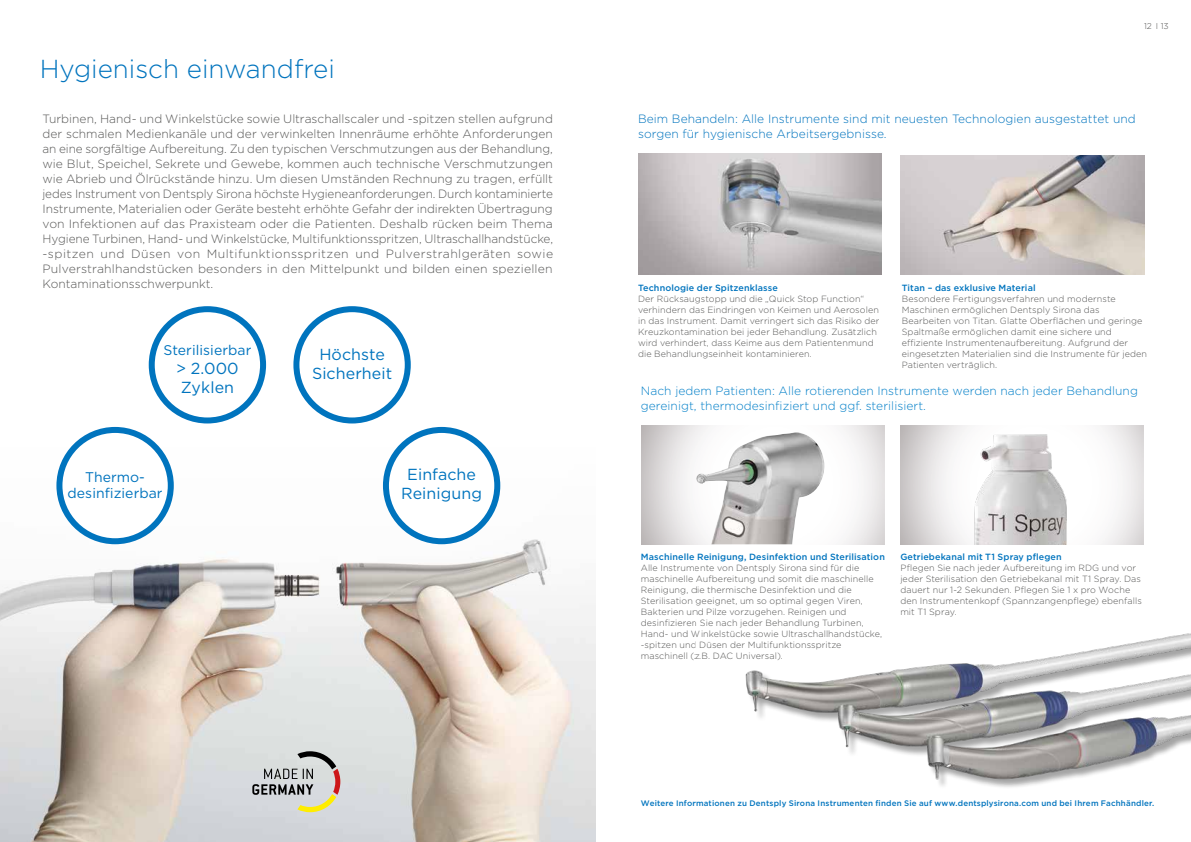
<style>
.page{position:relative;width:1191px;height:842px;background:#fff}
.page>*{position:absolute;margin:0;border:0;box-sizing:border-box;transform-origin:0 0}
.t1{font:300 26px "Gotham";color:#0074be}
.t2{font:16px/19px "Gotham";letter-spacing:.005em;color:#0074be;text-align:center}
.t3{font:14px/16px "Gotham";letter-spacing:.005em;color:#0074be;text-align:center}
.t4{font:300 12px/15px "Gotham";color:#575756;text-align:justify}
.t5{font:300 12px/15px "Gotham";letter-spacing:.005em;color:#007fc8}
.t6{font:300 12px/15px "Gotham";letter-spacing:.005em;color:#0074be}
.t7{font:300 9px/11px "Gotham";letter-spacing:.01em;color:#575756}
.t8{font:500 9px "Gotham";letter-spacing:.01em;color:#0074be}
.t9{font:300 8.5px "Gotham";color:#575756}
.t10{font:500 8px "Gotham";letter-spacing:.02em;color:#0074be}
</style>
<div class="page">
<img style="left:0;top:448px;width:595px;height:394px">
<img style="left:900px;top:156px;width:244px;height:119px">
<img style="left:695px;top:432px;width:130px;height:112px">
<img style="left:967px;top:425px;width:100px;height:113px">
<div style="left:293px;top:306px;width:118px;height:117px;border:6px solid #0074be;border-radius:50%"></div>
<div style="left:386px;top:430px;width:111px;height:111px;background:#fff;border-radius:50%"></div>
<div style="left:383px;top:427px;width:117px;height:117px;border:6px solid #0074be;border-radius:50%"></div>
<div style="left:59px;top:430px;width:112px;height:111px;background:#fff;border-radius:50%"></div>
<div style="left:56px;top:427px;width:118px;height:117px;border:6px solid #0074be;border-radius:50%"></div>
<div style="left:149px;top:306px;width:117px;height:117px;border:6px solid #0074be;border-radius:50%"></div>
<svg style="left:252px;top:751px;width:88px;height:61px"></svg>
<img style="left:638px;top:153px;width:243px;height:122px">
<img style="left:697px;top:538px;width:494px;height:249px">
<h1 class="t1" style="left:40px;top:52px;width:297px">Hygienisch einwandfrei</h1>
<p class="t4" style="left:43px;top:111px;width:512px">Turbinen, Hand- und Winkelstücke sowie Ultraschallscaler und -spitzen stellen aufgrund der schmalen Medienkanäle und der verwinkelten Innenräume erhöhte Anforderungen an eine sorgfältige Aufbereitung. Zu den typischen Verschmutzungen aus der Behandlung, wie Blut, Speichel, Sekrete und Gewebe, kommen auch technische Verschmutzungen wie Abrieb und Ölrückstände hinzu. Um diesen Umständen Rechnung zu tragen, erfüllt jedes Instrument von Dentsply Sirona höchste Hygieneanforderungen. Durch kontaminierte Instrumente, Materialien oder Geräte besteht erhöhte Gefahr der indirekten Übertragung von Infektionen auf das Praxisteam oder die Patienten. Deshalb rücken beim Thema Hygiene Turbinen, Hand- und Winkelstücke, Multifunktionsspritzen, Ultraschallhandstücke, -spitzen und Düsen von Multifunktionsspritzen und Pulverstrahlgeräten sowie Pulverstrahlhandstücken besonders in den Mittelpunkt und bilden einen speziellen Kontaminationsschwerpunkt.</p>
<h3 class="t3" style="left:163px;top:342px;width:89px">Sterilisierbar</h3>
<h2 class="t2" style="left:176px;top:359px;width:64px;text-align:left">&gt; 2.000<br>Zyklen</h2>
<h3 class="t3" style="left:68px;top:469px;width:97px">Thermo&shy;desinfizierbar</h3>
<h2 class="t2" style="left:312px;top:344px;width:82px">Höchste<br>Sicherheit</h2>
<h2 class="t2" style="left:401px;top:465px;width:82px">Einfache<br>Reinigung</h2>
<p class="t9" style="left:1144px;top:21px;width:26px">12 I 13</p>
<h3 class="t6" style="left:638px;top:111px;width:499px">Beim Behandeln: Alle Instrumente sind mit neuesten Technologien ausgestattet und sorgen für hygienische Arbeitsergebnisse.</h3>
<p class="t8" style="left:638px;top:281px;width:141px">Technologie der Spitzenklasse</p>
<p class="t7" style="left:638px;top:293px;width:243px">Der Rücksaugstopp und die „Quick Stop Function“ verhindern das Eindringen von Keimen und Aerosolen in das Instrument. Damit verringert sich das Risiko der Kreuzkontamination bei jeder Behandlung. Zusätzlich wird verhindert, dass Keime aus dem Patientenmund die Behandlungseinheit kontaminieren.</p>
<p class="t8" style="left:901px;top:281px;width:135px">Titan – das exklusive Material</p>
<p class="t7" style="left:901px;top:293px;width:247px">Besondere Fertigungsverfahren und modernste Maschinen ermöglichen Dentsply Sirona das Bearbeiten von Titan. Glatte Oberflächen und geringe Spaltmaße ermöglichen damit eine sichere und effiziente Instrumentenaufbereitung. Aufgrund der eingesetzten Materialien sind die Instrumente für jeden Patienten verträglich.</p>
<h3 class="t5" style="left:641px;top:383px;width:498px">Nach jedem Patienten: Alle rotierenden Instrumente werden nach jeder Behandlung gereinigt, thermodesinfiziert und ggf. sterilisiert.</h3>
<p class="t8" style="left:641px;top:551px;width:245px">Maschinelle Reinigung, Desinfektion und Sterilisation</p>
<p class="t7" style="left:641px;top:562px;width:243px">Alle Instrumente von Dentsply Sirona sind für die maschinelle Aufbereitung und somit die maschinelle Reinigung, die thermische Desinfektion und die Sterilisation geeignet, um so optimal gegen Viren, Bakterien und Pilze vorzugehen. Reinigen und desinfizieren Sie nach jeder Behandlung Turbinen, Hand- und Winkelstücke sowie Ultraschallhandstücke, -spitzen und Düsen der Multifunktionsspritze maschinell (z.B. DAC Universal).</p>
<p class="t8" style="left:900px;top:551px;width:163px">Getriebekanal mit T1 Spray pflegen</p>
<p class="t7" style="left:900px;top:562px;width:243px">Pflegen Sie nach jeder Aufbereitung im RDG und vor jeder Sterilisation den Getriebekanal mit T1 Spray. Das dauert nur 1-2 Sekunden. Pflegen Sie 1 x pro Woche den Instrumentenkopf (Spannzangenpflege) ebenfalls mit T1 Spray.</p>
<p class="t10" style="left:641px;top:798px;width:515px">Weitere Informationen zu Dentsply Sirona Instrumenten finden Sie auf www.dentsplysirona.com und bei Ihrem Fachhändler.</p>
</div>
